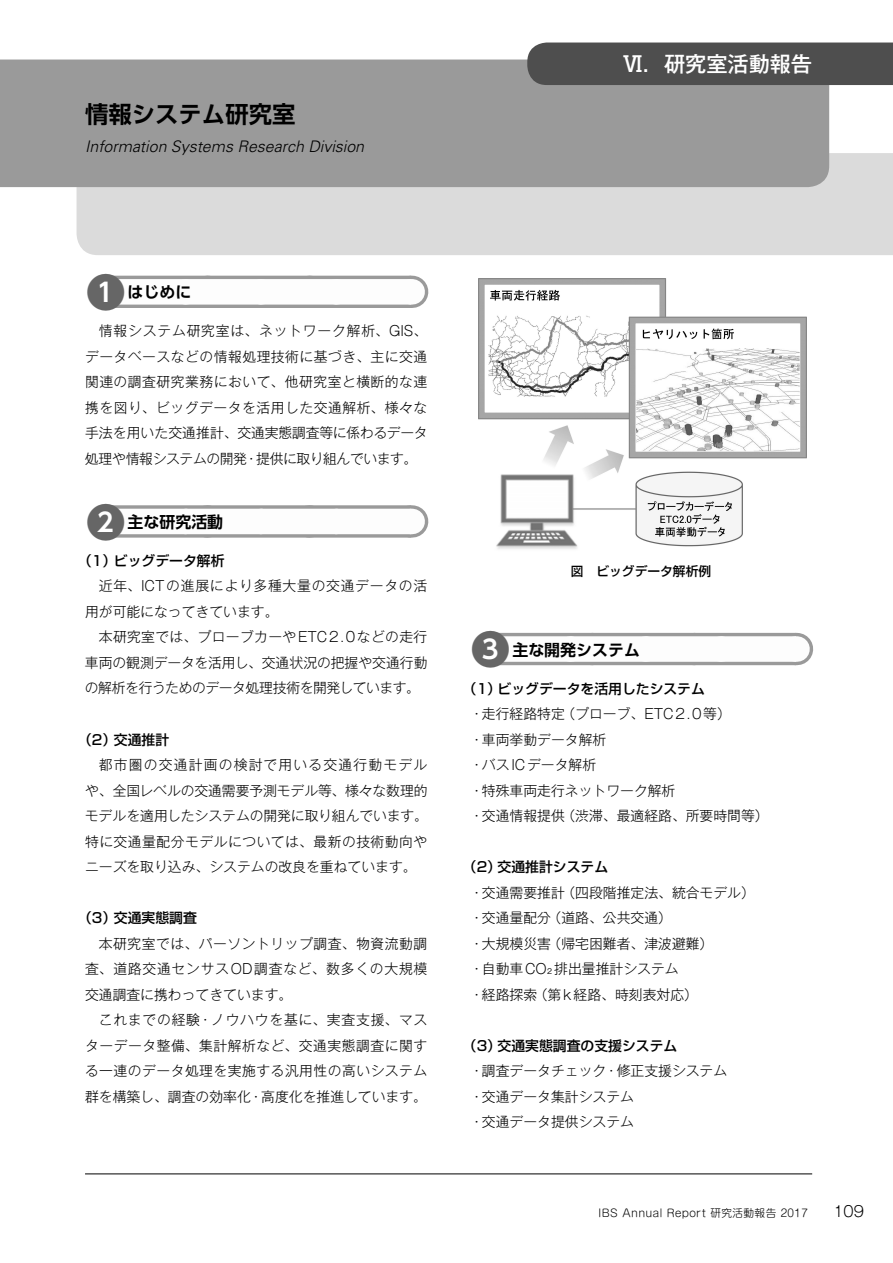
<style>
.page{position:relative;width:893px;height:1263px;background:#fff}
.page>*{position:absolute;margin:0;border:0;box-sizing:border-box;transform-origin:0 0}
.t1{font:700 23.4px "UD Shin Go Pro De";color:#000}
.t2{font:500 21.3px "Gothic MB101 Pro";letter-spacing:-.005em;color:#fff}
.t3{font:italic 300 15.9px "Univers";color:#000}
.t4{font:700 15.9px "UD Shin Go Pro De";color:#000}
.t5{font:300 14.85px "Gothic MB101 Pro";color:#000}
.t6{font:300 13.8px/25.5px "Gothic MB101 Pro";color:#000;text-align:justify}
.t7{font:500 13.8px "Shin Go Pro";color:#000}
.t8{font:300 13.8px/25.5px "Gothic MB101 Pro";letter-spacing:.05em;color:#000}
.t9{font:500 12.75px "Shin Go Pro";color:#000}
.t10{font:300 10.65px "Shin M Go Pro";letter-spacing:.04em;color:#000}
.s1{font-size:41.4px;color:#666}
.s2{font-size:25.5px;color:#fff}
</style>
<div class="page">
<hr style="left:85px;top:1174px;width:727px;height:1px;background:#000">
<div style="left:77px;top:153px;width:816px;height:102px;background:#dbdbdb"></div>
<div style="left:0;top:60px;width:829px;height:127px;background:#9a9a9a"></div>
<div style="left:527px;top:43px;width:366px;height:42px;background:#4e4e4e"></div>
<svg style="left:106px;top:276px;width:305px;height:32px"></svg>
<hr style="left:105px;top:276px;width:1px;height:32px;background:#9a9a9a">
<hr style="left:411px;top:276px;width:1px;height:32px;background:#9a9a9a">
<div style="left:111px;top:279px;width:300px;height:26px;background:#fdfdfd"></div>
<svg style="left:186px;top:276px;width:188px;height:32px"></svg>
<svg style="left:411px;top:279px;width:1px;height:26px"></svg>
<svg style="left:106px;top:505px;width:305px;height:33px"></svg>
<hr style="left:105px;top:505px;width:1px;height:33px;background:#9a9a9a">
<hr style="left:411px;top:505px;width:1px;height:33px;background:#9a9a9a">
<div style="left:111px;top:509px;width:300px;height:25px;background:#fdfdfd"></div>
<svg style="left:186px;top:505px;width:188px;height:33px"></svg>
<svg style="left:411px;top:509px;width:1px;height:25px"></svg>
<svg style="left:491px;top:633px;width:305px;height:32px"></svg>
<hr style="left:490px;top:633px;width:1px;height:32px;background:#9a9a9a">
<hr style="left:796px;top:633px;width:1px;height:32px;background:#9a9a9a">
<div style="left:495px;top:636px;width:301px;height:26px;background:#fdfdfd"></div>
<svg style="left:571px;top:633px;width:187px;height:32px"></svg>
<svg style="left:796px;top:636px;width:1px;height:26px"></svg>
<img style="left:479px;top:278px;width:327px;height:271px">
<h1 class="t1" style="left:85px;top:95px;width:212px">情報システム研究室</h1>
<p class="t3" style="left:85px;top:137px;width:281px">Information Systems Research Division</p>
<h2 class="t2" style="left:622px;top:46px;width:192px">Ⅵ．研究室活動報告</h2>
<p class="t4" style="left:85px;top:279px;width:108px"><span class="s1">●</span><span class="s2">1</span> はじめに</p>
<p class="t6" style="left:85px;top:316px;width:344px;text-indent:14px">情報システム研究室は、ネットワーク解析、GIS、データベースなどの情報処理技術に基づき、主に交通関連の調査研究業務において、他研究室と横断的な連携を図り、ビッグデータを活用した交通解析、様々な手法を用いた交通推計、交通実態調査等に係わるデータ処理や情報システムの開発・提供に取り組んでいます。</p>
<p class="t4" style="left:85px;top:509px;width:140px"><span class="s1">●</span><span class="s2">2</span> 主な研究活動</p>
<p class="t7" style="left:78px;top:549px;width:148px">（1）ビッグデータ解析</p>
<p class="t8" style="left:85px;top:571px;width:344px;text-indent:14px">近年、ICTの進展により多種大量の交通データの活用が可能になってきています。</p>
<p class="t6" style="left:85px;top:622px;width:344px;text-indent:14px">本研究室では、プローブカーやETC2.0などの走行車両の観測データを活用し、交通状況の把握や交通行動の解析を行うためのデータ処理技術を開発しています。</p>
<p class="t7" style="left:78px;top:728px;width:93px">（2）交通推計</p>
<p class="t6" style="left:85px;top:750px;width:344px;text-indent:14px">都市圏の交通計画の検討で用いる交通行動モデルや、全国レベルの交通需要予測モデル等、様々な数理的モデルを適用したシステムの開発に取り組んでいます。特に交通量配分モデルについては、最新の技術動向やニーズを取り込み、システムの改良を重ねています。</p>
<p class="t7" style="left:78px;top:906px;width:120px">（3）交通実態調査</p>
<p class="t6" style="left:85px;top:929px;width:344px;text-indent:14px">本研究室では、パーソントリップ調査、物資流動調査、道路交通センサスOD調査など、数多くの大規模交通調査に携わってきています。</p>
<p class="t6" style="left:85px;top:1005px;width:344px;text-indent:14px">これまでの経験・ノウハウを基に、実査支援、マスターデータ整備、集計解析など、交通実態調査に関する一連のデータ処理を実施する汎用性の高いシステム群を構築し、調査の効率化・高度化を推進しています。</p>
<p class="t9" style="left:571px;top:560px;width:142px">図　ビッグデータ解析例</p>
<p class="t4" style="left:470px;top:637px;width:172px"><span class="s1">●</span><span class="s2">3</span> 主な開発システム</p>
<p class="t7" style="left:463px;top:677px;width:243px">（1）ビッグデータを活用したシステム</p>
<p class="t6" style="left:470px;top:699px;width:300px;text-align:left">・走行経路特定（プローブ、ETC2.0等）<br>・車両挙動データ解析<br>・バスICデータ解析<br>・特殊車両走行ネットワーク解析<br>・交通情報提供（渋滞、最適経路、所要時間等）</p>
<p class="t7" style="left:463px;top:855px;width:147px">（2）交通推計システム</p>
<p class="t6" style="left:470px;top:878px;width:287px;text-align:left">・交通需要推計（四段階推定法、統合モデル）・交通量配分（道路、公共交通）<br>・大規模災害（帰宅困難者、津波避難）<br>・自動車CO2排出量推計システム<br>・経路探索（第k経路、時刻表対応）</p>
<p class="t7" style="left:463px;top:1034px;width:216px">（3）交通実態調査の支援システム</p>
<p class="t6" style="left:470px;top:1056px;width:259px;text-align:left">・調査データチェック・修正支援システム・交通データ集計システム<br>・交通データ提供システム</p>
<p class="t10" style="left:599px;top:1204px;width:211px">IBS Annual Report 研究活動報告 2017</p>
<p class="t5" style="left:833px;top:1198px;width:32px">109</p>
</div>
